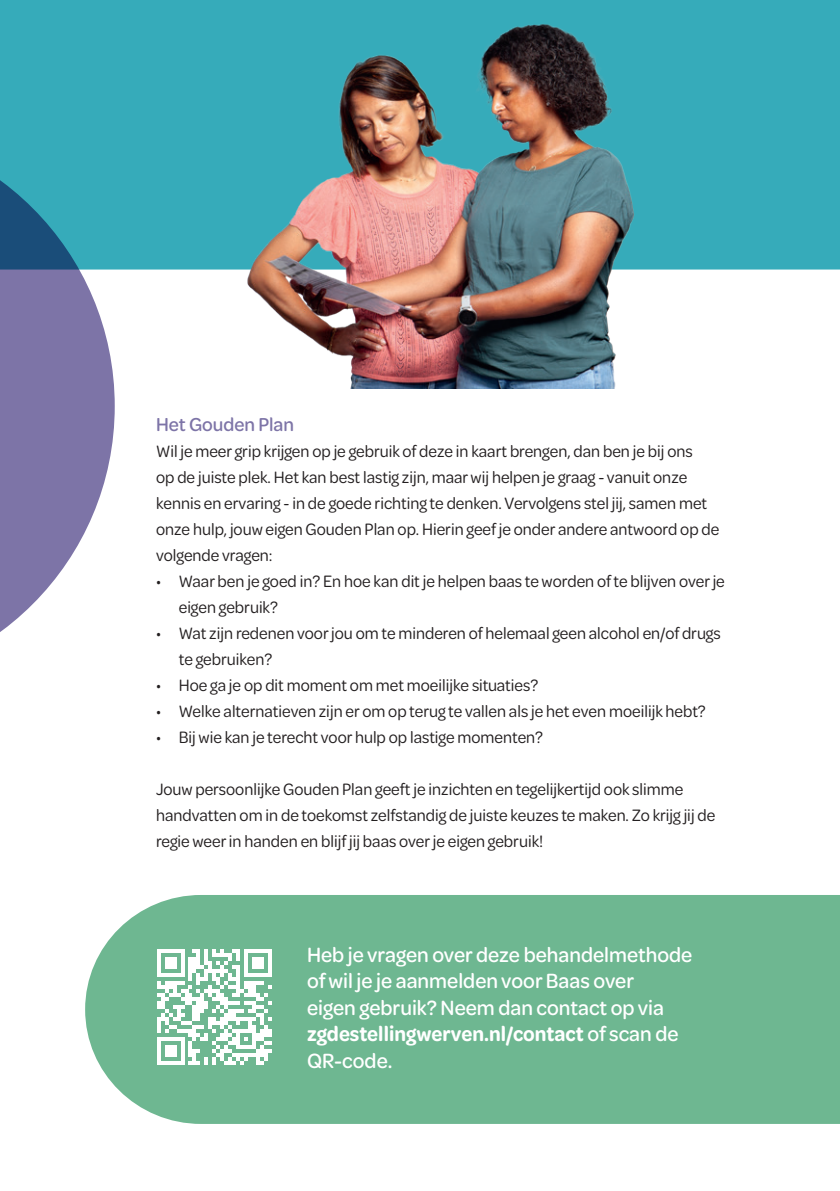
<style>
.page{position:relative;width:840px;height:1191px;background:#fff}
.page>*{position:absolute;margin:0;border:0;box-sizing:border-box;transform-origin:0 0}
.t1{font:500 22px/26.4px "Omnes Semi Cond";color:#fff}
.t2{font:500 20px "Omnes Semi Cond";color:#7d74a7}
.t3{font:17.6px/26px "Omnes Semi Cond";color:#231f20}
.s1{font-weight:600}
</style>
<div class="page">
<svg style="left:0;top:269px;width:115px;height:363px;fill:#7d74a7"></svg>
<div style="left:85px;top:895px;width:754px;height:229px;background:#6eb791"></div>
<div style="left:0;top:0;width:839px;height:269px;background:#36abba"></div>
<svg style="left:157px;top:949px;width:115px;height:115px"></svg>
<img style="left:150px;top:0;width:581px;height:388px">
<p class="t2" style="left:156px;top:411px;width:139px">Het Gouden Plan</p>
<p class="t3" style="left:156px;top:437px;width:564px">Wil je meer grip krijgen op je gebruik of deze in kaart brengen, dan ben je bij ons<br>op de juiste plek. Het kan best lastig zijn, maar wij helpen je graag - vanuit onze kennis en ervaring - in de goede richting te denken. Vervolgens stel jij, samen met onze hulp, jouw eigen Gouden Plan op. Hierin geef je onder andere antwoord op de volgende vragen:</p>
<p class="t3" style="left:179px;top:567px;width:547px;text-indent:-23px">• Waar ben je goed in? En hoe kan dit je helpen baas te worden of te blijven over je eigen gebruik?</p>
<p class="t3" style="left:179px;top:619px;width:543px;text-indent:-23px">• Wat zijn redenen voor jou om te minderen of helemaal geen alcohol en/of drugs te gebruiken?</p>
<p class="t3" style="left:156px;top:671px;width:383px">• Hoe ga je op dit moment om met moeilijke situaties?</p>
<p class="t3" style="left:156px;top:697px;width:551px">• Welke alternatieven zijn er om op terug te vallen als je het even moeilijk hebt?</p>
<p class="t3" style="left:156px;top:723px;width:388px">• Bij wie kan je terecht voor hulp op lastige momenten?</p>
<p class="t3" style="left:156px;top:775px;width:560px">Jouw persoonlijke Gouden Plan geeft je inzichten en tegelijkertijd ook slimme handvatten om in de toekomst zelfstandig de juiste keuzes te maken. Zo krijg jij de regie weer in handen en blijf jij baas over je eigen gebruik!</p>
<p class="t1" style="left:307px;top:940px;width:386px">Heb je vragen over deze behandelmethode of wil je je aanmelden voor Baas over<br>eigen gebruik? Neem dan contact op via <span class="s1">zgdestellingwerven.nl/contact</span> of scan de QR-code.</p>
</div>
